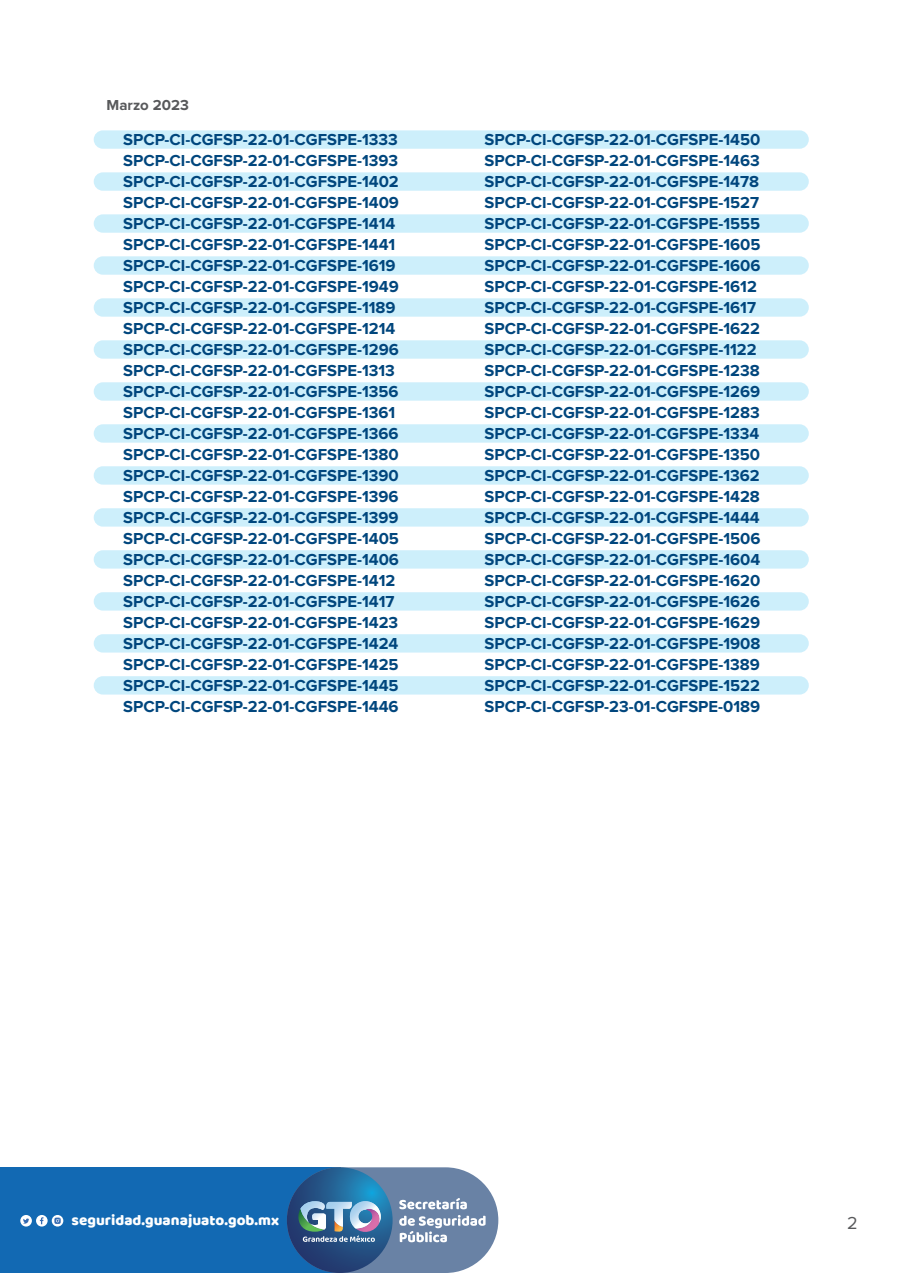
<style>
.page{position:relative;width:915px;height:1273px;background:#fff}
.page>*{position:absolute;margin:0;border:0;box-sizing:border-box;transform-origin:0 0}
.t1{font:18px "Proxima Nova";color:#58595b}
.t2{font:700 16.5px/21px "Proxima Nova";color:#00467d}
.t3{font:15.15px "Baloo";color:#fff}
.t4{font:700 15px "Proxima Nova";color:#58595b}
</style>
<div class="page">
<div style="left:94px;top:130px;width:714px;height:19px;background:#cdeffb;border-radius:9px"></div>
<div style="left:94px;top:172px;width:714px;height:19px;background:#cdeffb;border-radius:9px"></div>
<div style="left:94px;top:214px;width:714px;height:19px;background:#cdeffb;border-radius:9px"></div>
<div style="left:94px;top:256px;width:714px;height:19px;background:#cdeffb;border-radius:9px"></div>
<div style="left:94px;top:298px;width:714px;height:19px;background:#cdeffb;border-radius:9px"></div>
<div style="left:94px;top:340px;width:714px;height:19px;background:#cdeffb;border-radius:9px"></div>
<div style="left:94px;top:382px;width:714px;height:19px;background:#cdeffb;border-radius:9px"></div>
<div style="left:94px;top:424px;width:714px;height:19px;background:#cdeffb;border-radius:9px"></div>
<div style="left:94px;top:466px;width:714px;height:19px;background:#cdeffb;border-radius:9px"></div>
<div style="left:94px;top:508px;width:714px;height:19px;background:#cdeffb;border-radius:9px"></div>
<div style="left:94px;top:550px;width:714px;height:19px;background:#cdeffb;border-radius:9px"></div>
<div style="left:94px;top:592px;width:714px;height:18px;background:#cdeffb;border-radius:9px"></div>
<div style="left:94px;top:634px;width:714px;height:18px;background:#cdeffb;border-radius:9px"></div>
<div style="left:94px;top:676px;width:714px;height:18px;background:#cdeffb;border-radius:9px"></div>
<div style="left:0;top:1167px;width:341px;height:106px;background:#1269b3"></div>
<div style="left:286px;top:1167px;width:212px;height:106px;background:#6982a5;border-radius:53px"></div>
<svg style="left:286px;top:1167px;width:106px;height:106px"></svg>
<svg style="left:399px;top:1198px;width:67px;height:11px"></svg>
<svg style="left:399px;top:1215px;width:86px;height:27px"></svg>
<svg style="left:20px;top:1215px;width:12px;height:11px"></svg>
<svg style="left:36px;top:1215px;width:12px;height:11px"></svg>
<div style="left:52px;top:1215px;width:11px;height:11px;background:#fff;border-radius:50%"></div>
<svg style="left:23px;top:1218px;width:6px;height:5px"></svg>
<svg style="left:40px;top:1217px;width:3px;height:7px"></svg>
<svg style="left:54px;top:1217px;width:7px;height:7px"></svg>
<p class="t4" style="left:107px;top:98px;width:84px">Marzo 2023</p>
<p class="t2" style="left:123px;top:129px;width:277px">SPCP-CI-CGFSP-22-01-CGFSPE-1333<br>SPCP-CI-CGFSP-22-01-CGFSPE-1393<br>SPCP-CI-CGFSP-22-01-CGFSPE-1402<br>SPCP-CI-CGFSP-22-01-CGFSPE-1409<br>SPCP-CI-CGFSP-22-01-CGFSPE-1414<br>SPCP-CI-CGFSP-22-01-CGFSPE-1441<br>SPCP-CI-CGFSP-22-01-CGFSPE-1619<br>SPCP-CI-CGFSP-22-01-CGFSPE-1949<br>SPCP-CI-CGFSP-22-01-CGFSPE-1189<br>SPCP-CI-CGFSP-22-01-CGFSPE-1214<br>SPCP-CI-CGFSP-22-01-CGFSPE-1296<br>SPCP-CI-CGFSP-22-01-CGFSPE-1313<br>SPCP-CI-CGFSP-22-01-CGFSPE-1356<br>SPCP-CI-CGFSP-22-01-CGFSPE-1361<br>SPCP-CI-CGFSP-22-01-CGFSPE-1366<br>SPCP-CI-CGFSP-22-01-CGFSPE-1380<br>SPCP-CI-CGFSP-22-01-CGFSPE-1390<br>SPCP-CI-CGFSP-22-01-CGFSPE-1396<br>SPCP-CI-CGFSP-22-01-CGFSPE-1399<br>SPCP-CI-CGFSP-22-01-CGFSPE-1405<br>SPCP-CI-CGFSP-22-01-CGFSPE-1406<br>SPCP-CI-CGFSP-22-01-CGFSPE-1412<br>SPCP-CI-CGFSP-22-01-CGFSPE-1417<br>SPCP-CI-CGFSP-22-01-CGFSPE-1423<br>SPCP-CI-CGFSP-22-01-CGFSPE-1424<br>SPCP-CI-CGFSP-22-01-CGFSPE-1425<br>SPCP-CI-CGFSP-22-01-CGFSPE-1445<br>SPCP-CI-CGFSP-22-01-CGFSPE-1446</p>
<p class="t2" style="left:484px;top:130px;width:277px">SPCP-CI-CGFSP-22-01-CGFSPE-1450<br>SPCP-CI-CGFSP-22-01-CGFSPE-1463<br>SPCP-CI-CGFSP-22-01-CGFSPE-1478<br>SPCP-CI-CGFSP-22-01-CGFSPE-1527<br>SPCP-CI-CGFSP-22-01-CGFSPE-1555<br>SPCP-CI-CGFSP-22-01-CGFSPE-1605<br>SPCP-CI-CGFSP-22-01-CGFSPE-1606<br>SPCP-CI-CGFSP-22-01-CGFSPE-1612<br>SPCP-CI-CGFSP-22-01-CGFSPE-1617<br>SPCP-CI-CGFSP-22-01-CGFSPE-1622<br>SPCP-CI-CGFSP-22-01-CGFSPE-1122<br>SPCP-CI-CGFSP-22-01-CGFSPE-1238<br>SPCP-CI-CGFSP-22-01-CGFSPE-1269<br>SPCP-CI-CGFSP-22-01-CGFSPE-1283<br>SPCP-CI-CGFSP-22-01-CGFSPE-1334<br>SPCP-CI-CGFSP-22-01-CGFSPE-1350<br>SPCP-CI-CGFSP-22-01-CGFSPE-1362<br>SPCP-CI-CGFSP-22-01-CGFSPE-1428<br>SPCP-CI-CGFSP-22-01-CGFSPE-1444<br>SPCP-CI-CGFSP-22-01-CGFSPE-1506<br>SPCP-CI-CGFSP-22-01-CGFSPE-1604<br>SPCP-CI-CGFSP-22-01-CGFSPE-1620<br>SPCP-CI-CGFSP-22-01-CGFSPE-1626<br>SPCP-CI-CGFSP-22-01-CGFSPE-1629<br>SPCP-CI-CGFSP-22-01-CGFSPE-1908<br>SPCP-CI-CGFSP-22-01-CGFSPE-1389<br>SPCP-CI-CGFSP-22-01-CGFSPE-1522<br>SPCP-CI-CGFSP-23-01-CGFSPE-0189</p>
<p class="t3" style="left:72px;top:1211px;width:209px">seguridad.guanajuato.gob.mx</p>
<p class="t1" style="left:846px;top:1215px;width:12px">2</p>
</div>
